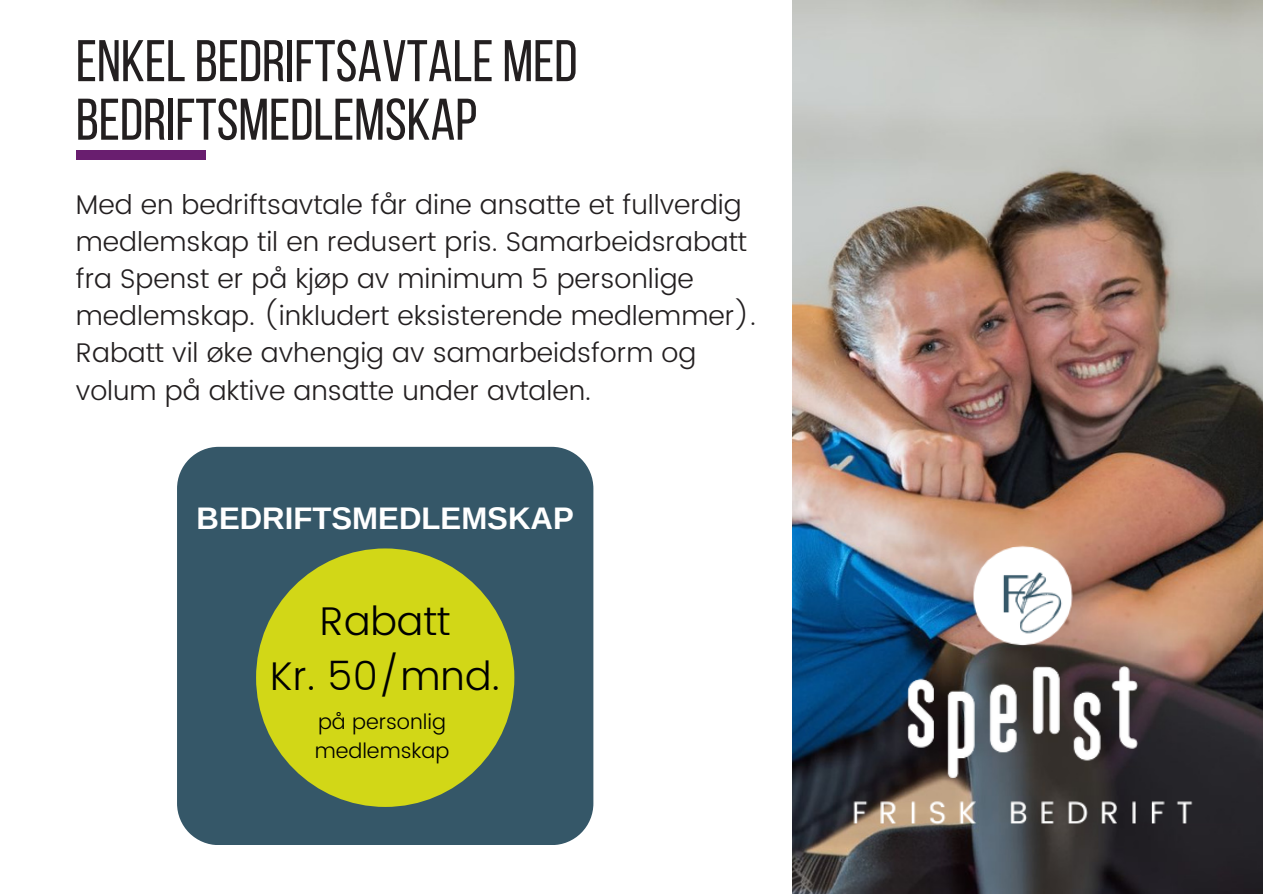
<style>
.page{position:relative;width:1263px;height:894px;background:#fff}
.page>*{position:absolute;margin:0;border:0;box-sizing:border-box;transform-origin:0 0}
.t1{font:58.65px/58.5px "Bebas Neue";color:#231f20}
.t2{font:300 40.05px/55.2px "Poppins";color:#000;text-align:center}
.t3{font:700 31.2px "Arimo";color:#fff}
.t4{font:300 27px/37.2px "Poppins";color:#231f20}
.t5{font:300 21px "Poppins";color:#000}
</style>
<div class="page">
<div style="left:76px;top:150px;width:129px;height:9px;background:#691e6f"></div>
<img style="left:792px;top:0;width:470px;height:893px">
<img style="left:829px;top:521px;width:397px;height:333px">
<div style="left:177px;top:446px;width:416px;height:398px;background:#355768"></div>
<div style="left:256px;top:548px;width:258px;height:258px;background:#d2d717;border-radius:50%"></div>
<h1 class="t1" style="left:76px;top:37px;width:503px">ENKELBEDRIFTSAVTALE MED<br>BEDRIFTSMEDLEMSKAP</h1>
<h4 class="t4" style="left:76px;top:186px;width:681px">Med en bedriftsavtale får dine ansatte et fullverdig medlemskap til en redusert pris. Samarbeidsrabatt fra Spenst er på kjøp av minimum 5 personlige medlemskap. (inkludert eksisterende medlemmer).<br>Rabatt vil øke avhengig av samarbeidsform og volum på aktive ansatte under avtalen.</h4>
<h3 class="t3" style="left:197px;top:500px;width:379px">BEDRIFTSMEDLEMSKAP</h3>
<h2 class="t2" style="left:270px;top:593px;width:231px">Rabatt<br>Kr. 50/mnd.</h2>
<p class="t5" style="left:318px;top:709px;width:130px">på personlig</p>
<p class="t5" style="left:315px;top:738px;width:136px">medlemskap</p>
</div>
